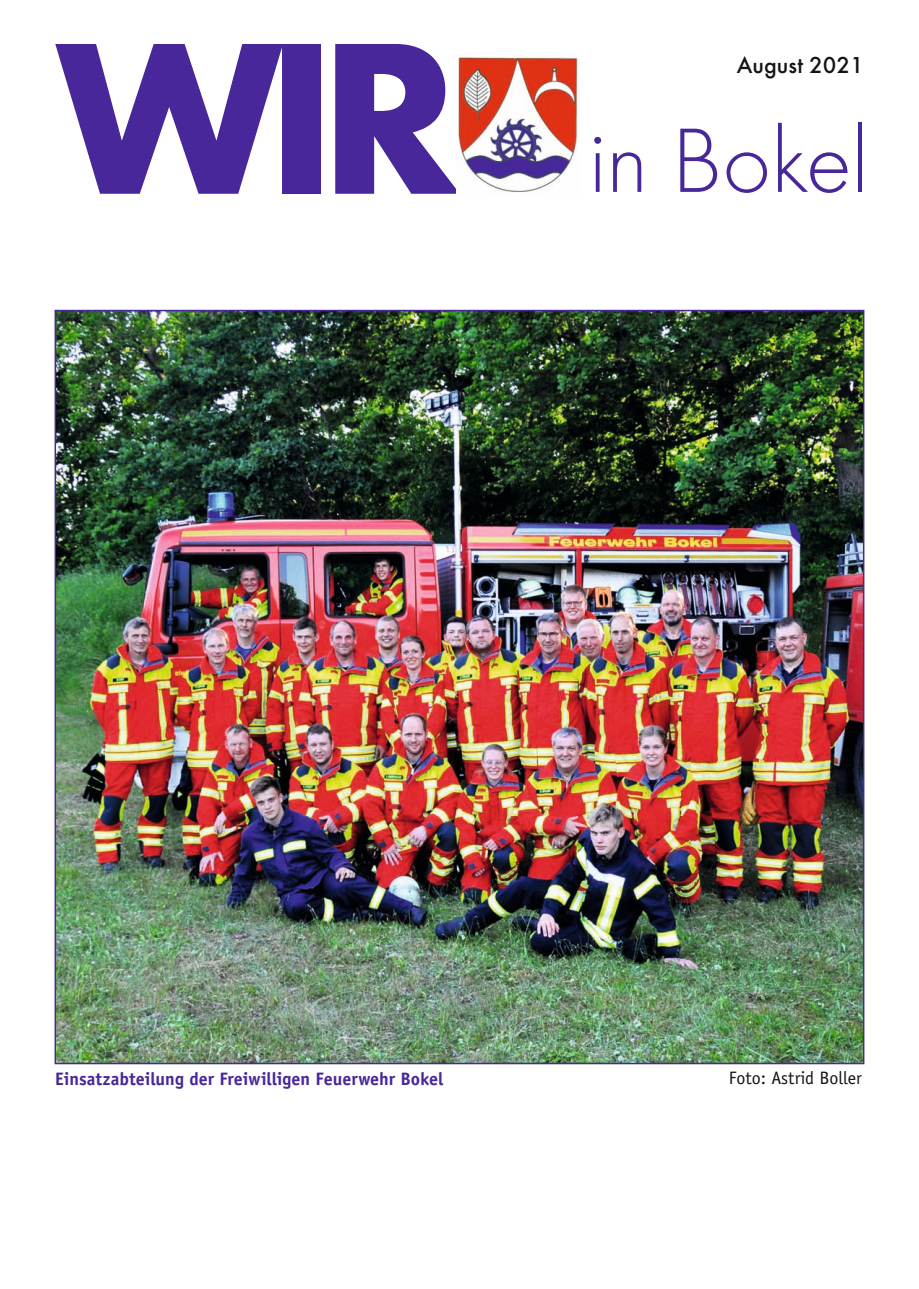
<style>
.page{position:relative;width:919px;height:1289px;background:#fff}
.page>*{position:absolute;margin:0;border:0;box-sizing:border-box;transform-origin:0 0}
.t1{font:300 94.65px "Futura";color:#47279a}
.t2{font:500 24px "Futura";color:#131413}
.t3{font:700 18px "Officina Sans LT";letter-spacing:-.005em;color:#47279a}
.t4{font:18px "Officina Sans LT";color:#131413}
.s1{font-weight:700;font-size:198.6px}
</style>
<div class="page">
<img style="left:58px;top:313px;width:803px;height:748px">
<img style="left:458px;top:55px;width:120px;height:137px">
<h1 class="t1" style="left:55px;top:107px;width:815px"><span class="s1">WIR</span> in Bokel</h1>
<h2 class="t2" style="left:736px;top:51px;width:128px">August 2021</h2>
<p class="t3" style="left:55px;top:1067px;width:390px">Einsatzabteilung der Freiwilligen Feuerwehr Bokel</p>
<p class="t4" style="left:728px;top:1066px;width:134px">Foto: Astrid Boller</p>
</div>
